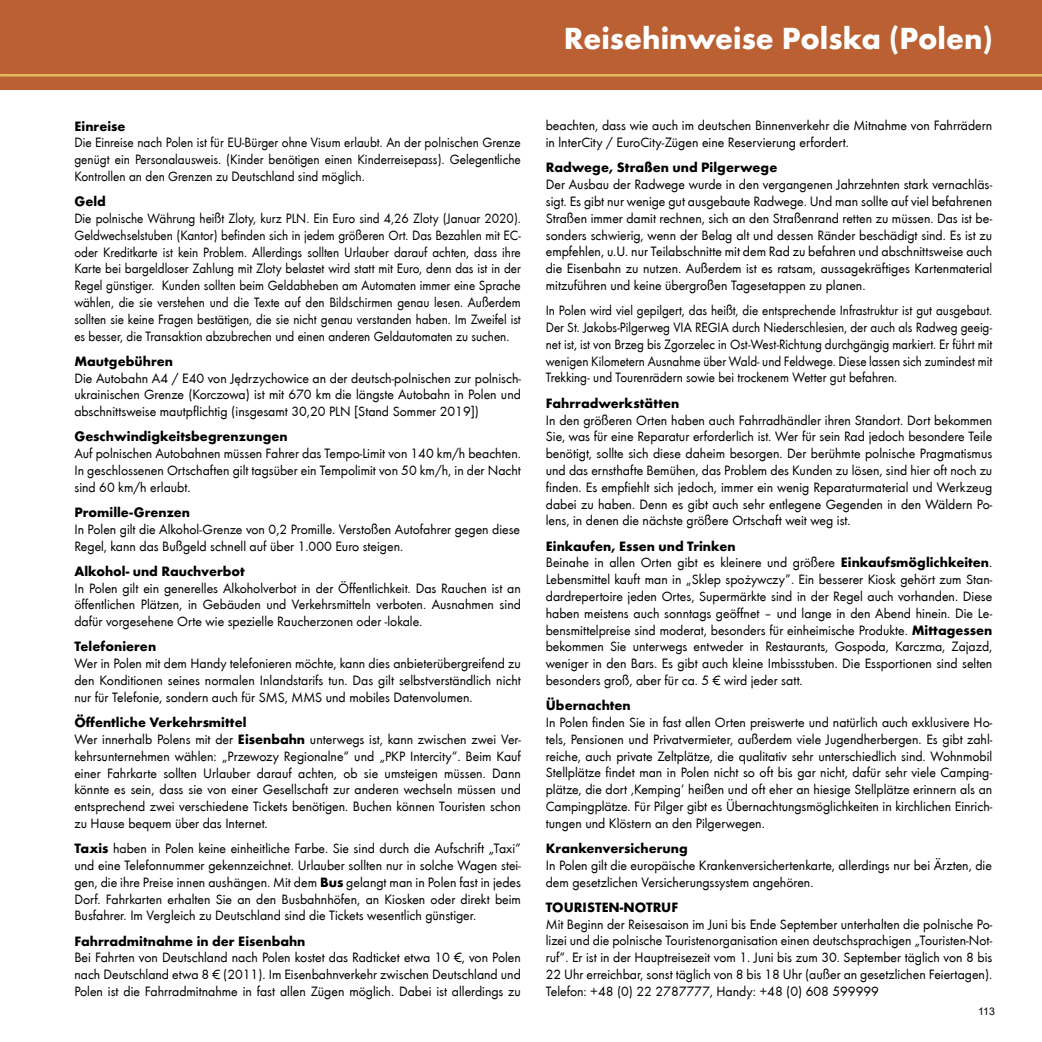
<style>
.page{position:relative;width:1042px;height:1042px;background:#fff}
.page>*{position:absolute;margin:0;border:0;box-sizing:border-box;transform-origin:0 0}
.t1{font:700 31.5px "Futura";color:#fff}
.t2{font:14px/16.8px "Futura Boo";color:#000;text-align:justify}
.t3{font:14px/16.8px "Futura Boo";color:#000;text-align:justify;scale:.95 1}
.t4{font:700 14px "Futura";color:#000}
.t5{font:14px/16.8px "Futura Boo";color:#000;text-align:justify;scale:.96 1}
.t6{font:10.5px "Arial";color:#000}
.s1{font-family:"Futura";font-weight:700}
</style>
<div class="page">
<div style="left:0;top:0;width:1042px;height:89px;background:#ba6032"></div>
<h1 class="t1" style="left:564px;top:15px;width:431px">Reisehinweise Polska (Polen)</h1>
<p class="t4" style="left:74px;top:116px;width:53px">Einreise</p>
<p class="t5" style="left:74px;top:134px;width:466px">Die Einreise nach Polen ist für EU-Bürger ohne Visum erlaubt. An der polnischen Grenze genügt ein Personalausweis. (Kinder benötigen einen Kinderreisepass). Gelegentliche Kontrollen an den Grenzen zu Deutschland sind möglich.</p>
<p class="t4" style="left:74px;top:191px;width:33px">Geld</p>
<p class="t3" style="left:74px;top:209px;width:471px">Die polnische Währung heißt Zloty, kurz PLN. Ein Euro sind 4,26 Zloty (Januar 2020).<br>Geldwechselstuben (Kantor) befinden sich in jedem größeren Ort. Das Bezahlen mit EC&shy;oder Kreditkarte ist kein Problem. Allerdings sollten Urlauber darauf achten, dass ihre Karte bei bargeldloser Zahlung mit Zloty belastet wird statt mit Euro, denn das ist in der Regel günstiger. Kunden sollten beim Geldabheben am Automaten immer eine Sprache wählen, die sie verstehen und die Texte auf den Bildschirmen genau lesen. Außerdem sollten sie keine Fragen bestätigen, die sie nicht genau verstanden haben. Im Zweifel ist es besser, die Transaktion abzubrechen und einen anderen Geldautomaten zu suchen.</p>
<p class="t4" style="left:74px;top:351px;width:100px">Mautgebühren</p>
<p class="t2" style="left:74px;top:369px;width:448px">Die Autobahn A4 / E40 von Jędrzychowice an der deutsch-polnischen zur polnisch&shy;ukrainischen Grenze (Korczowa) ist mit 670 km die längste Autobahn in Polen und abschnittsweise mautpflichtig (insgesamt 30,20 PLN [Stand Sommer 2019])</p>
<p class="t4" style="left:74px;top:426px;width:215px">Geschwindigkeitsbegrenzungen</p>
<p class="t2" style="left:74px;top:444px;width:448px">Auf polnischen Autobahnen müssen Fahrer das Tempo-Limit von 140 km/h beachten.<br>In geschlossenen Ortschaften gilt tagsüber ein Tempolimit von 50 km/h, in der Nacht sind 60 km/h erlaubt.</p>
<p class="t4" style="left:74px;top:502px;width:117px">Promille-Grenzen</p>
<p class="t2" style="left:74px;top:520px;width:447px">In Polen gilt die Alkohol-Grenze von 0,2 Promille. Verstoßen Autofahrer gegen diese<br>Regel, kann das Bußgeld schnell auf über 1.000 Euro steigen.</p>
<p class="t4" style="left:74px;top:561px;width:172px">Alkohol- und Rauchverbot</p>
<p class="t2" style="left:74px;top:579px;width:448px">In Polen gilt ein generelles Alkoholverbot in der Öffentlichkeit. Das Rauchen ist an öffentlichen Plätzen, in Gebäuden und Verkehrsmitteln verboten. Ausnahmen sind dafür vorgesehene Orte wie spezielle Raucherzonen oder -lokale.</p>
<p class="t4" style="left:74px;top:636px;width:83px">Telefonieren</p>
<p class="t2" style="left:74px;top:654px;width:448px">Wer in Polen mit dem Handy telefonieren möchte, kann dies anbieterübergreifend zu den Konditionen seines normalen Inlandstarifs tun. Das gilt selbstverständlich nicht nur für Telefonie, sondern auch für SMS, MMS und mobiles Datenvolumen.</p>
<p class="t4" style="left:74px;top:712px;width:174px">Öffentliche Verkehrsmittel</p>
<p class="t2" style="left:74px;top:730px;width:448px">Wer innerhalb Polens mit der <span class="s1">Eisenbahn</span> unterwegs ist, kann zwischen zwei Ver&shy;kehrsunternehmen wählen: „Przewozy Regionalne“ und „PKP Intercity“. Beim Kauf einer Fahrkarte sollten Urlauber darauf achten, ob sie umsteigen müssen. Dann könnte es sein, dass sie von einer Gesellschaft zur anderen wechseln müssen und entsprechend zwei verschiedene Tickets benötigen. Buchen können Touristen schon zu Hause bequem über das Internet.</p>
<p class="t2" style="left:74px;top:839px;width:448px"><span class="s1">Taxis</span> haben in Polen keine einheitliche Farbe. Sie sind durch die Aufschrift „Taxi“ und eine Telefonnummer gekennzeichnet. Urlauber sollten nur in solche Wagen stei&shy;gen, die ihre Preise innen aushängen. Mit dem <span class="s1">Bus</span> gelangt man in Polen fast in jedes Dorf. Fahrkarten erhalten Sie an den Busbahnhöfen, an Kiosken oder direkt beim Busfahrer. Im Vergleich zu Deutschland sind die Tickets wesentlich günstiger.</p>
<p class="t4" style="left:74px;top:930px;width:232px">Fahrradmitnahme in der Eisenbahn</p>
<p class="t2" style="left:74px;top:948px;width:448px">Bei Fahrten von Deutschland nach Polen kostet das Radticket etwa 10 €, von Polen nach Deutschland etwa 8 € (2011). Im Eisenbahnverkehr zwischen Deutschland und Polen ist die Fahrradmitnahme in fast allen Zügen möglich. Dabei ist allerdings zu</p>
<p class="t2" style="left:546px;top:117px;width:448px">beachten, dass wie auch im deutschen Binnenverkehr die Mitnahme von Fahrrädern in lnterCity / EuroCity-Zügen eine Reservierung erfordert.</p>
<p class="t4" style="left:546px;top:157px;width:233px">Radwege, Straßen und Pilgerwege</p>
<p class="t2" style="left:546px;top:175px;width:448px">Der Ausbau der Radwege wurde in den vergangenen Jahrzehnten stark vernachläs&shy;sigt. Es gibt nur wenige gut ausgebaute Radwege. Und man sollte auf viel befahrenen Straßen immer damit rechnen, sich an den Straßenrand retten zu müssen. Das ist be&shy;sonders schwierig, wenn der Belag alt und dessen Ränder beschädigt sind. Es ist zu empfehlen, u.U. nur Teilabschnitte mit dem Rad zu befahren und abschnittsweise auch die Eisenbahn zu nutzen. Außerdem ist es ratsam, aussagekräftiges Kartenmaterial mitzuführen und keine übergroßen Tagesetappen zu planen.</p>
<p class="t3" style="left:546px;top:301px;width:471px">In Polen wird viel gepilgert, das heißt, die entsprechende Infrastruktur ist gut ausgebaut.<br>Der St. Jakobs-Pilgerweg VIA REGIA durch Niederschlesien, der auch als Radweg geeig&shy;net ist, ist von Brzeg bis Zgorzelec in Ost-West-Richtung durchgängig markiert. Er führt mit wenigen Kilometern Ausnahme über Wald- und Feldwege. Diese lassen sich zumindest mit Trekking- und Tourenrädern sowie bei trockenem Wetter gut befahren.</p>
<p class="t4" style="left:546px;top:393px;width:135px">Fahrradwerkstätten</p>
<p class="t2" style="left:546px;top:411px;width:448px">In den größeren Orten haben auch Fahrradhändler ihren Standort. Dort bekommen Sie, was für eine Reparatur erforderlich ist. Wer für sein Rad jedoch besondere Teile benötigt, sollte sich diese daheim besorgen. Der berühmte polnische Pragmatismus und das ernsthafte Bemühen, das Problem des Kunden zu lösen, sind hier oft noch zu finden. Es empfiehlt sich jedoch, immer ein wenig Reparaturmaterial und Werkzeug dabei zu haben. Denn es gibt auch sehr entlegene Gegenden in den Wäldern Po&shy;lens, in denen die nächste größere Ortschaft weit weg ist.</p>
<p class="t4" style="left:546px;top:535px;width:191px">Einkaufen, Essen und Trinken</p>
<p class="t2" style="left:546px;top:553px;width:448px">Beinahe in allen Orten gibt es kleinere und größere <span class="s1">Einkaufsmöglichkeiten</span>.<br>Lebensmittel kauft man in „Sklep spożywczy”. Ein besserer Kiosk gehört zum Stan&shy;dardrepertoire jeden Ortes, Supermärkte sind in der Regel auch vorhanden. Diese haben meistens auch sonntags geöffnet – und lange in den Abend hinein. Die Le&shy;bensmittelpreise sind moderat, besonders für einheimische Produkte. <span class="s1">Mittagessen </span>bekommen Sie unterwegs entweder in Restaurants, Gospoda, Karczma, Zajazd, weniger in den Bars. Es gibt auch kleine Imbissstuben. Die Essportionen sind selten besonders groß, aber für ca. 5 € wird jeder satt.</p>
<p class="t4" style="left:546px;top:695px;width:87px">Übernachten</p>
<p class="t2" style="left:546px;top:713px;width:448px">In Polen finden Sie in fast allen Orten preiswerte und natürlich auch exklusivere Ho&shy;tels, Pensionen und Privatvermieter, außerdem viele Jugendherbergen. Es gibt zahl&shy;reiche, auch private Zeltplätze, die qualitativ sehr unterschiedlich sind. Wohnmobil Stellplätze findet man in Polen nicht so oft bis gar nicht, dafür sehr viele Camping&shy;plätze, die dort ‚Kemping‘ heißen und oft eher an hiesige Stellplätze erinnern als an Campingplätze. Für Pilger gibt es Übernachtungsmöglichkeiten in kirchlichen Einrich&shy;tungen und Klöstern an den Pilgerwegen.</p>
<p class="t4" style="left:546px;top:838px;width:143px">Krankenversicherung</p>
<p class="t2" style="left:546px;top:856px;width:448px">In Polen gilt die europäische Krankenversichertenkarte, allerdings nur bei Ärzten, die dem gesetzlichen Versicherungssystem angehören.</p>
<p class="t4" style="left:546px;top:897px;width:134px">TOURISTEN-NOTRUF</p>
<p class="t2" style="left:546px;top:915px;width:448px">Mit Beginn der Reisesaison im Juni bis Ende September unterhalten die polnische Po&shy;lizei und die polnische Touristenorganisation einen deutschsprachigen „Touristen-Not&shy;ruf“. Er ist in der Hauptreisezeit vom 1. Juni bis zum 30. September täglich von 8 bis 22 Uhr erreichbar, sonst täglich von 8 bis 18 Uhr (außer an gesetzlichen Feiertagen).<br>Telefon: +48 (0) 22 2787777, Handy: +48 (0) 608 599999</p>
<p class="t6" style="left:978px;top:1004px;width:18px">113</p>
</div>
